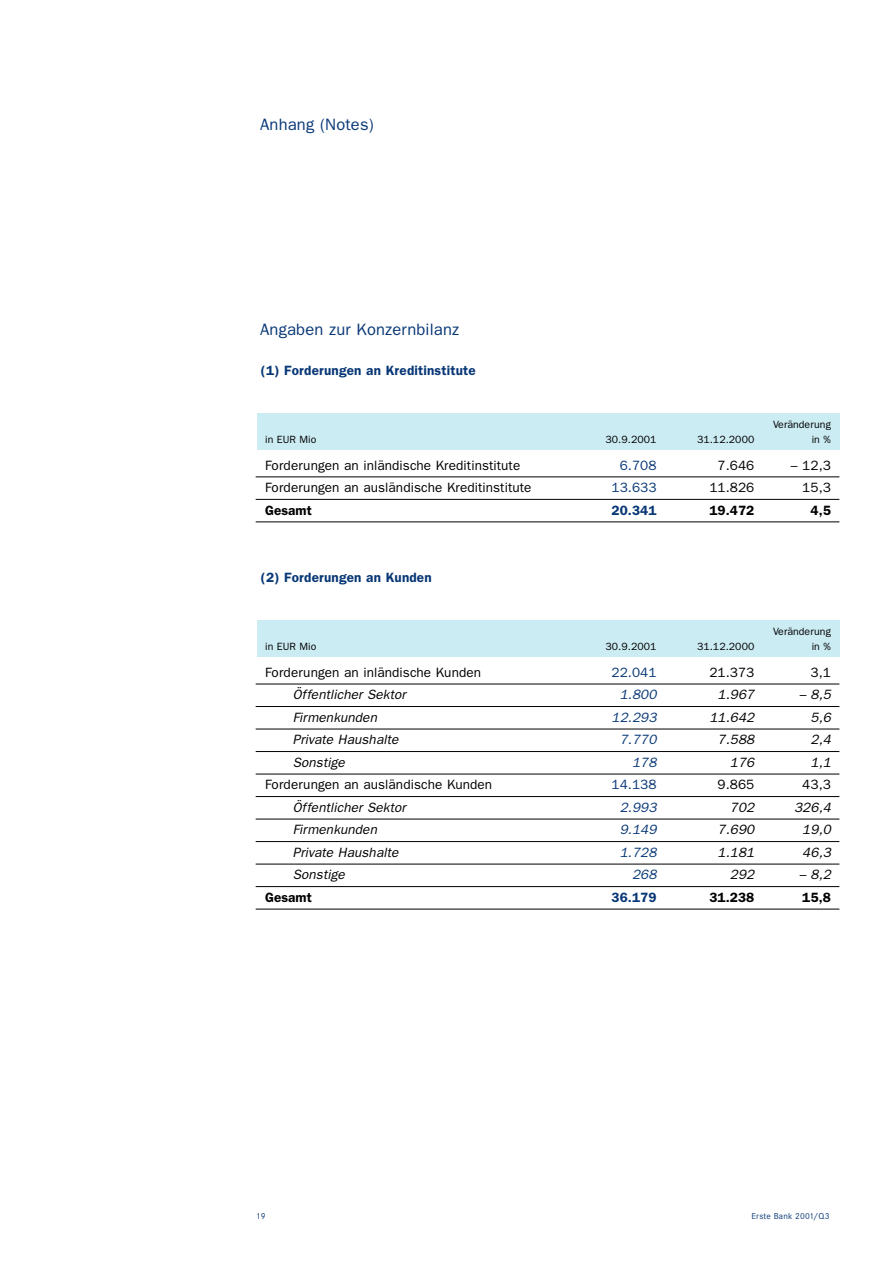
<style>
.page{position:relative;width:893px;height:1262px;background:#fff}
.page>*{position:absolute;margin:0;border:0;box-sizing:border-box;transform-origin:0 0}
.t1{font:16.5px "Franklin Gothic";letter-spacing:.01em;color:#083776}
.t2{font:13.5px "Franklin Gothic";letter-spacing:.005em;color:#000}
.t3{font:italic 13.5px "Franklin Gothic";letter-spacing:.005em;color:#000}
.t4{font:600 13.5px "Franklin Gothic";letter-spacing:.01em;color:#083776}
.t5{font:italic 13.5px "Franklin Gothic";letter-spacing:.005em;color:#083776}
.t6{font:600 13.5px "Franklin Gothic";letter-spacing:.005em;color:#000}
.t7{font:13.5px "Franklin Gothic";letter-spacing:.005em;color:#083776}
.t8{font:10.5px "Franklin Gothic";letter-spacing:.005em;color:#000}
.t9{font:9px "Corporate S";letter-spacing:.025em;color:#083776}
</style>
<div class="page">
<div style="left:256px;top:413px;width:583px;height:36px;background:#ccecf4"></div>
<hr style="left:256px;top:476px;width:583px;height:1px;background:#000">
<hr style="left:256px;top:499px;width:583px;height:1px;background:#000">
<hr style="left:256px;top:521px;width:583px;height:1px;background:#000">
<div style="left:256px;top:620px;width:583px;height:36px;background:#ccecf4"></div>
<hr style="left:256px;top:683px;width:583px;height:1px;background:#000">
<hr style="left:256px;top:706px;width:583px;height:1px;background:#000">
<hr style="left:256px;top:728px;width:583px;height:1px;background:#000">
<hr style="left:256px;top:751px;width:583px;height:1px;background:#000">
<hr style="left:256px;top:773px;width:583px;height:1px;background:#000">
<hr style="left:256px;top:796px;width:583px;height:1px;background:#000">
<hr style="left:256px;top:818px;width:583px;height:1px;background:#000">
<hr style="left:256px;top:841px;width:583px;height:1px;background:#000">
<hr style="left:256px;top:863px;width:583px;height:1px;background:#000">
<hr style="left:256px;top:886px;width:583px;height:1px;background:#000">
<hr style="left:256px;top:908px;width:583px;height:1px;background:#000">
<p class="t1" style="left:260px;top:119px;width:115px">Anhang (Notes)</p>
<p class="t1" style="left:260px;top:323px;width:200px">Angaben zur Konzernbilanz</p>
<p class="t4" style="left:261px;top:366px;width:216px">(1) Forderungen an Kreditinstitute</p>
<p class="t8" style="left:773px;top:420px;width:59px">Veränderung</p>
<p class="t8" style="left:265px;top:435px;width:53px">in EUR Mio</p>
<p class="t8" style="left:605px;top:435px;width:52px">30.9.2001</p>
<p class="t8" style="left:697px;top:435px;width:59px">31.12.2000</p>
<p class="t8" style="left:811px;top:435px;width:21px">in %</p>
<p class="t2" style="left:265px;top:460px;width:257px">Forderungen an inländische Kreditinstitute</p>
<p class="t7" style="left:619px;top:460px;width:38px">6.708</p>
<p class="t2" style="left:717px;top:460px;width:38px">7.646</p>
<p class="t2" style="left:791px;top:460px;width:41px">– 12,3</p>
<p class="t2" style="left:265px;top:483px;width:268px">Forderungen an ausländische Kreditinstitute</p>
<p class="t7" style="left:611px;top:483px;width:46px">13.633</p>
<p class="t2" style="left:709px;top:483px;width:46px">11.826</p>
<p class="t2" style="left:802px;top:483px;width:30px">15,3</p>
<p class="t6" style="left:265px;top:505px;width:48px">Gesamt</p>
<p class="t4" style="left:611px;top:505px;width:46px">20.341</p>
<p class="t6" style="left:709px;top:505px;width:46px">19.472</p>
<p class="t6" style="left:810px;top:505px;width:22px">4,5</p>
<p class="t4" style="left:261px;top:573px;width:172px">(2) Forderungen an Kunden</p>
<p class="t8" style="left:773px;top:627px;width:59px">Veränderung</p>
<p class="t8" style="left:265px;top:642px;width:53px">in EUR Mio</p>
<p class="t8" style="left:605px;top:642px;width:52px">30.9.2001</p>
<p class="t8" style="left:697px;top:642px;width:59px">31.12.2000</p>
<p class="t8" style="left:811px;top:642px;width:21px">in %</p>
<p class="t2" style="left:265px;top:667px;width:217px">Forderungen an inländische Kunden</p>
<p class="t7" style="left:611px;top:667px;width:46px">22.041</p>
<p class="t2" style="left:709px;top:667px;width:46px">21.373</p>
<p class="t2" style="left:810px;top:667px;width:22px">3,1</p>
<p class="t3" style="left:293px;top:690px;width:114px">Öffentlicher Sektor</p>
<p class="t5" style="left:619px;top:690px;width:38px">1.800</p>
<p class="t3" style="left:717px;top:690px;width:38px">1.967</p>
<p class="t3" style="left:799px;top:690px;width:33px">– 8,5</p>
<p class="t3" style="left:293px;top:712px;width:86px">Firmenkunden</p>
<p class="t5" style="left:611px;top:712px;width:46px">12.293</p>
<p class="t3" style="left:709px;top:712px;width:46px">11.642</p>
<p class="t3" style="left:810px;top:712px;width:22px">5,6</p>
<p class="t3" style="left:293px;top:735px;width:107px">Private Haushalte</p>
<p class="t5" style="left:619px;top:735px;width:38px">7.770</p>
<p class="t3" style="left:717px;top:735px;width:38px">7.588</p>
<p class="t3" style="left:810px;top:735px;width:22px">2,4</p>
<p class="t3" style="left:293px;top:757px;width:54px">Sonstige</p>
<p class="t5" style="left:632px;top:757px;width:26px">178</p>
<p class="t3" style="left:729px;top:757px;width:26px">176</p>
<p class="t3" style="left:810px;top:757px;width:22px">1,1</p>
<p class="t2" style="left:265px;top:780px;width:229px">Forderungen an ausländische Kunden</p>
<p class="t7" style="left:611px;top:780px;width:46px">14.138</p>
<p class="t2" style="left:717px;top:780px;width:38px">9.865</p>
<p class="t2" style="left:802px;top:780px;width:30px">43,3</p>
<p class="t3" style="left:293px;top:802px;width:114px">Öffentlicher Sektor</p>
<p class="t5" style="left:619px;top:802px;width:38px">2.993</p>
<p class="t3" style="left:729px;top:802px;width:26px">702</p>
<p class="t3" style="left:794px;top:802px;width:38px">326,4</p>
<p class="t3" style="left:293px;top:825px;width:86px">Firmenkunden</p>
<p class="t5" style="left:619px;top:825px;width:38px">9.149</p>
<p class="t3" style="left:717px;top:825px;width:38px">7.690</p>
<p class="t3" style="left:802px;top:825px;width:30px">19,0</p>
<p class="t3" style="left:293px;top:847px;width:107px">Private Haushalte</p>
<p class="t5" style="left:619px;top:847px;width:38px">1.728</p>
<p class="t3" style="left:717px;top:847px;width:38px">1.181</p>
<p class="t3" style="left:802px;top:847px;width:30px">46,3</p>
<p class="t3" style="left:293px;top:870px;width:54px">Sonstige</p>
<p class="t5" style="left:632px;top:870px;width:26px">268</p>
<p class="t3" style="left:729px;top:870px;width:26px">292</p>
<p class="t3" style="left:799px;top:870px;width:33px">– 8,2</p>
<p class="t6" style="left:265px;top:892px;width:48px">Gesamt</p>
<p class="t4" style="left:611px;top:892px;width:46px">36.179</p>
<p class="t6" style="left:709px;top:892px;width:46px">31.238</p>
<p class="t6" style="left:802px;top:892px;width:30px">15,8</p>
<p class="t9" style="left:256px;top:1212px;width:11px">19</p>
<p class="t9" style="left:751px;top:1212px;width:80px">Erste Bank 2001/Q3</p>
</div>
